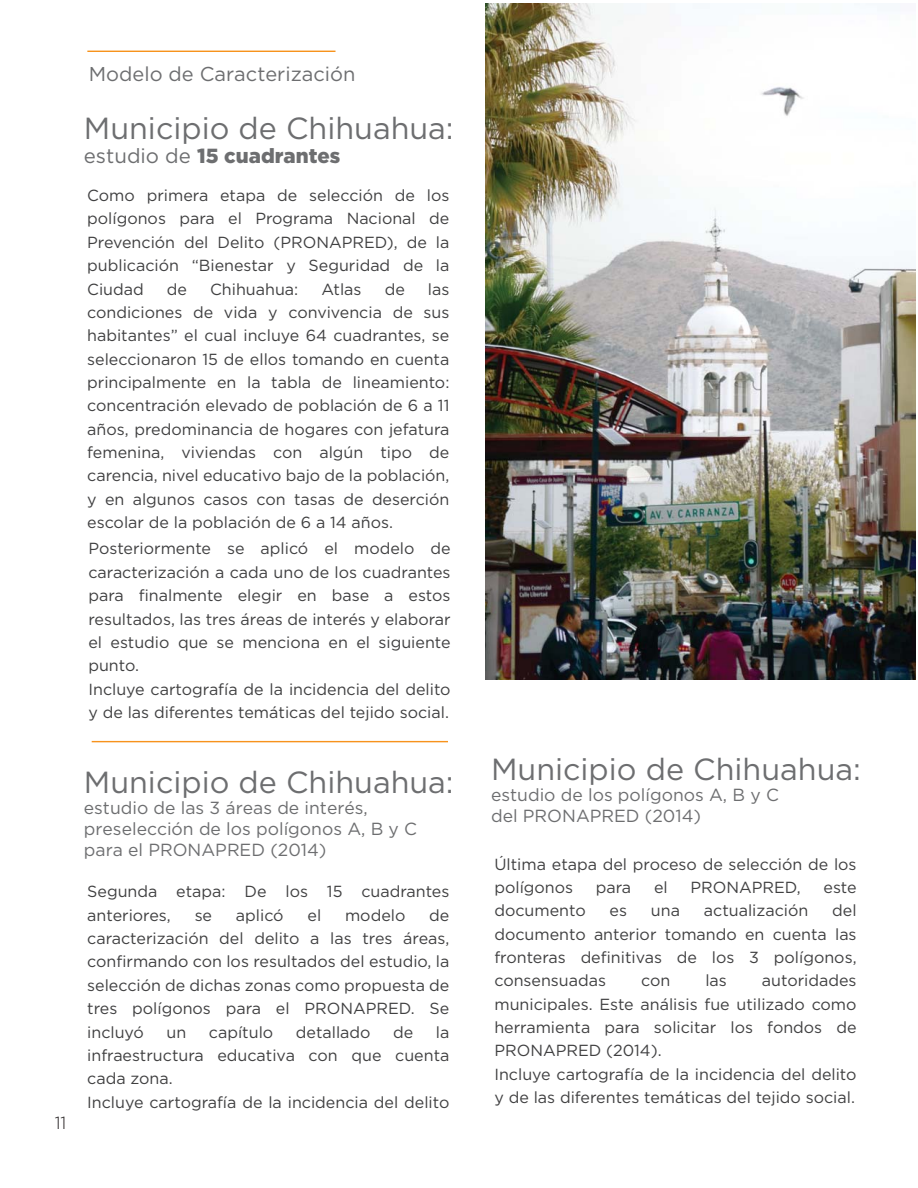
<style>
.page{position:relative;width:918px;height:1188px;background:#fff}
.page>*{position:absolute;margin:0;border:0;box-sizing:border-box;transform-origin:0 0}
.t1{font:30.45px "Gotham";color:#6d6e70}
.t2{font:900 20.4px "Gotham";color:#6d6e70}
.t3{font:20.1px "Gotham";color:#6d6e70}
.t4{font:17.55px/21px "Gotham";color:#6d6e70}
.t5{font:300 17.55px "Gotham";color:#231f20}
.t6{font:16.05px/23.4px "Gotham";color:#404041}
.s1{font-weight:400}
</style>
<div class="page">
<img style="left:486px;top:4px;width:429px;height:676px">
<hr style="left:92px;top:741px;width:356px;height:1px;background:#f7931d">
<hr style="left:87px;top:51px;width:249px;height:1px;background:#f7931d">
<p class="t5" style="left:55px;top:1117px;width:13px">11</p>
<p class="t3" style="left:89px;top:67px;width:268px">Modelo de Caracterización</p>
<h1 class="t1" style="left:84px;top:117px;width:371px">Municipio de Chihuahua:</h1>
<p class="t2" style="left:84px;top:149px;width:258px"><span class="s1">estudio de</span> 15 cuadrantes</p>
<p class="t6" style="left:87px;top:185px;width:364px;text-align:justify">Como primera etapa de selección de los polígonos para el Programa Nacional de Prevención del Delito (PRONAPRED), de la publicación “Bienestar y Seguridad de la Ciudad</p>
<p class="t6" style="left:87px;top:278px;width:364px;text-align:justify;text-indent:341px">las condiciones de vida y convivencia de sus habitantes” el cual incluye 64 cuadrantes, se seleccionaron 15 de ellos tomando en cuenta principalmente en la tabla de lineamiento: concentración elevado de población de 6 a 11 años, predominancia de hogares con jefatura femenina, viviendas con algún tipo de carencia, nivel educativo bajo de la población, y en algunos casos con tasas de deserción escolar de la población de 6 a 14 años.</p>
<p class="t6" style="left:167px;top:278px;width:22px">de</p>
<p class="t6" style="left:210px;top:278px;width:90px">Chihuahua:</p>
<p class="t6" style="left:321px;top:278px;width:42px">Atlas</p>
<p class="t6" style="left:385px;top:278px;width:22px">de</p>
<p class="t6" style="left:88px;top:538px;width:364px">Posteriormente se aplicó el modelo de caracterización a cada uno de los cuadrantes para finalmente elegir en base a estos resultados, las tres áreas de interés y elaborar el estudio que se menciona en el siguiente punto.<br>Incluye cartografía de la incidencia del delito y de las diferentes temáticas del tejido social.</p>
<h1 class="t1" style="left:84px;top:770px;width:371px">Municipio de Chihuahua:</h1>
<p class="t4" style="left:84px;top:798px;width:335px">estudio de las 3 áreas de interés, preselección de los polígonos A, B y C para el PRONAPRED (2014)</p>
<p class="t6" style="left:87px;top:881px;width:364px">Segunda etapa: De los 15 cuadrantes anteriores,</p>
<p class="t6" style="left:195px;top:905px;width:19px">se</p>
<p class="t6" style="left:236px;top:905px;width:49px">aplicó</p>
<p class="t6" style="left:308px;top:905px;width:15px">el</p>
<p class="t6" style="left:345px;top:905px;width:62px">modelo</p>
<p class="t6" style="left:87px;top:905px;width:364px;text-align:justify;text-indent:342px">de caracterización del delito a las tres áreas, confirmando con los resultados del estudio, la selección de dichas zonas como propuesta de tres polígonos para el PRONAPRED. Se incluyó</p>
<p class="t6" style="left:167px;top:1021px;width:21px">un</p>
<p class="t6" style="left:209px;top:1021px;width:66px">capítulo</p>
<p class="t6" style="left:296px;top:1021px;width:76px">detallado</p>
<p class="t6" style="left:393px;top:1021px;width:22px">de</p>
<p class="t6" style="left:87px;top:1021px;width:364px;text-indent:349px">la infraestructura educativa con que cuenta cada zona.<br>Incluye cartografía de la incidencia del delito</p>
<h1 class="t1" style="left:491px;top:757px;width:371px">Municipio de Chihuahua:</h1>
<p class="t4" style="left:491px;top:785px;width:289px">estudio de los polígonos A, B y C del PRONAPRED (2014)</p>
<p class="t6" style="left:494px;top:853px;width:364px">Última etapa del proceso de selección de los polígonos</p>
<p class="t6" style="left:596px;top:877px;width:37px">para</p>
<p class="t6" style="left:654px;top:877px;width:15px">el</p>
<p class="t6" style="left:691px;top:877px;width:112px">PRONAPRED,</p>
<p class="t6" style="left:824px;top:877px;width:35px">este</p>
<p class="t6" style="left:494px;top:900px;width:93px">documento</p>
<p class="t6" style="left:610px;top:900px;width:19px">es</p>
<p class="t6" style="left:651px;top:900px;width:31px">una</p>
<p class="t6" style="left:704px;top:900px;width:106px">actualización</p>
<p class="t6" style="left:494px;top:900px;width:364px;text-align:justify;text-indent:338px">del documento anterior tomando en cuenta las fronteras definitivas de los 3 polígonos, consensuadas</p>
<p class="t6" style="left:494px;top:970px;width:364px;text-indent:268px">autoridades municipales. Este análisis fue utilizado como herramienta para solicitar los fondos de PRONAPRED (2014).<br>Incluye cartografía de la incidencia del delito y de las diferentes temáticas del tejido social.</p>
<p class="t6" style="left:641px;top:970px;width:31px">con</p>
<p class="t6" style="left:705px;top:970px;width:23px">las</p>
</div>
